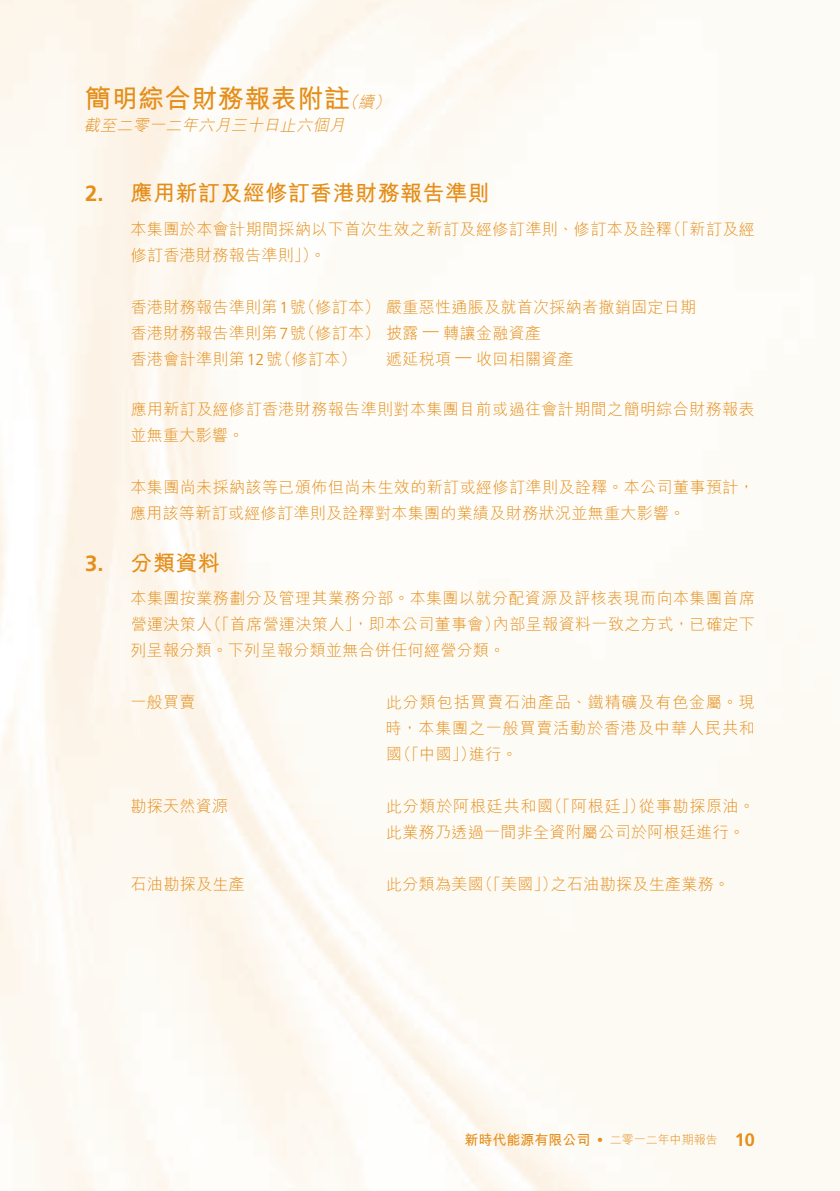
<style>
.page{position:relative;width:840px;height:1191px;background:#fff}
.page>*{position:absolute;margin:0;border:0;box-sizing:border-box;transform-origin:0 0}
.t1{font:700 26px "M Hei HK";letter-spacing:.02em;color:#e58e19}
.t2{font:700 22px "M Hei HK";letter-spacing:.02em;color:#e58e19}
.t3{font:700 22px "Frutiger LT Std";color:#e58e19}
.t4{font:700 18px "Frutiger LT Std";color:#e58e19}
.t5{font:300 16px/26px "M Hei HK";letter-spacing:.025em;color:#e58e19}
.t6{font:300 16px/26px "M Hei HK";letter-spacing:.055em;color:#e58e19}
.t7{font:italic 300 16px "M Hei HK";color:#e58e19}
.t8{font:300 16px "M Hei HK";letter-spacing:.05em;color:#e58e19}
.t9{font:300 16px "Frutiger LT Std";color:#e58e19}
.t10{font:700 14px "M Hei HK";color:#e58e19}
.t11{font:300 12px "M Hei HK";color:#e58e19}
.t12{font:700 12px "Frutiger LT Std";color:#e58e19}
.s1{font-family:"Frutiger LT Std"}
</style>
<div class="page">
<img style="left:0;top:0;width:1px;height:1191px">
<h1 class="t1" style="left:85px;top:80px;width:266px">簡明綜合財務報表附註</h1>
<p class="t7" style="left:358px;top:94px;width:21px">續</p>
<p class="t7" style="left:342px;top:94px;width:21px">（</p>
<p class="t7" style="left:374px;top:94px;width:21px">(</p>
<p class="t7" style="left:84px;top:116px;width:266px">截至二零一二年六月三十日止六個月</p>
<h2 class="t3" style="left:85px;top:180px;width:20px">2.</h2>
<h2 class="t3" style="left:85px;top:550px;width:20px">3.</h2>
<h2 class="t2" style="left:130px;top:177px;width:360px">應用新訂及經修訂香港財務報告準則</h2>
<p class="t5" style="left:130px;top:215px;width:543px">本集團於本會計期間採納以下首次生效之新訂及經修訂準則、修訂本及詮釋修訂香港財務報告準則 。(「</p>
<p class="t5" style="left:443px;top:293px;width:254px;text-indent:-312px">香港財務報告準則第<span class="s1">1</span> （號修訂本）嚴重惡性通脹及就首次採納者撤銷固定日期轉讓金融資產</p>
<p class="t5" style="left:665px;top:215px;width:91px">（「新訂及經</p>
<p class="t5" style="left:131px;top:319px;width:289px">香港財務報告準則第<span class="s1">7</span> （號修訂本）披露</p>
<p class="t9" style="left:422px;top:321px;width:17px">—</p>
<p class="t5" style="left:131px;top:345px;width:227px">香港會計準則第<span class="s1">12</span> （號修訂本）</p>
<p class="t5" style="left:130px;top:395px;width:625px">應用新訂及經修訂香港財務報告準則對本集團目前或過往會計期間之簡明綜合財務報表並無重大影響。</p>
<p class="t5" style="left:130px;top:473px;width:625px">本集團尚未採納該等已頒佈但尚未生效的新訂或經修訂準則及詮釋。本公司董事預計，應用該等新訂或經修訂準則及詮釋對本集團的業績及財務狀況並無重大影響。</p>
<h2 class="t2" style="left:130px;top:546px;width:91px">分類資料</h2>
<p class="t5" style="left:476px;top:345px;width:99px">收回相關資產</p>
<p class="t5" style="left:386px;top:345px;width:66px">遞延稅項</p>
<p class="t9" style="left:455px;top:347px;width:17px">—</p>
<p class="t5" style="left:130px;top:585px;width:625px;text-align:right">本集團按業務劃分及管理其業務分部。本集團以就分配資源及評核表現而向本集團首席內部呈報資料一致之方式，已確定下</p>
<p class="t5" style="left:206px;top:611px;width:295px">（「首席營運決策人，」即本公司董事會）</p>
<p class="t5" style="left:130px;top:611px;width:376px">營運決策人<br>列呈報分類。下列呈報分類並無合併任何經營分類。</p>
<p class="t6" style="left:386px;top:689px;width:370px">此分類包括買賣石油產品、鐵精礦及有色金屬。現</p>
<p class="t5" style="left:130px;top:689px;width:66px">一般買賣</p>
<p class="t5" style="left:130px;top:793px;width:99px">勘探天然資源</p>
<p class="t5" style="left:131px;top:871px;width:115px">石油勘探及生產</p>
<p class="t6" style="left:468px;top:715px;width:287px;text-indent:-83px">時，本集團之一般買賣活動於香港及中華人民共和進行。</p>
<p class="t5" style="left:395px;top:741px;width:82px">（「中國」）</p>
<p class="t5" style="left:386px;top:741px;width:17px">國</p>
<p class="t5" style="left:546px;top:793px;width:100px">（「阿根廷」）</p>
<p class="t8" style="left:386px;top:798px;width:169px">此分類於阿根廷共和國</p>
<p class="t5" style="left:638px;top:793px;width:117px">從事勘探原油。</p>
<p class="t5" style="left:386px;top:819px;width:360px">此業務乃透過一間非全資附屬公司於阿根廷進行。</p>
<p class="t5" style="left:550px;top:871px;width:180px">之石油勘探及生產業務。</p>
<p class="t5" style="left:386px;top:871px;width:99px">此分類為美國</p>
<p class="t5" style="left:477px;top:871px;width:82px">（「美國」）</p>
<p class="t10" style="left:464px;top:1129px;width:127px">新時代能源有限公司</p>
<p class="t12" style="left:596px;top:1133px;width:7px">•</p>
<p class="t11" style="left:609px;top:1133px;width:109px">二零一二年中期報告</p>
<p class="t4" style="left:734px;top:1128px;width:22px">10</p>
</div>
